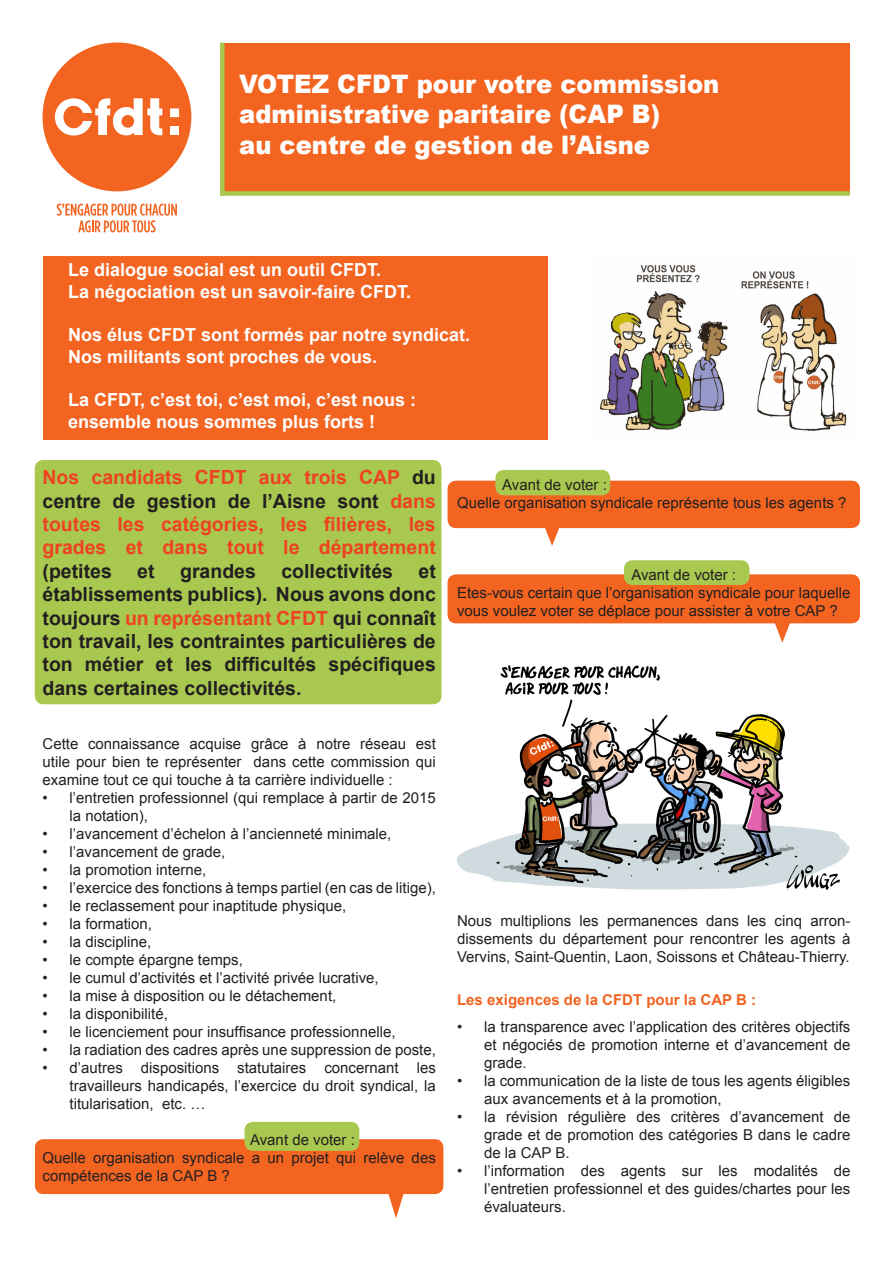
<style>
.page{position:relative;width:893px;height:1263px;background:#fff}
.page>*{position:absolute;margin:0;border:0;box-sizing:border-box;transform-origin:0 0}
.t1{font:900 25.5px "Arial";color:#fff;scale:.95 1}
.Style_de_paragraphe{font:700 19.5px/23.4px "Arial";color:#231f20;text-align:justify}
.Style_de_paragraphe-2{font:700 19.5px/23.4px "Arial";color:#ef4222;text-align:justify}
.Style_de_paragraphe-3{font:700 18px "Arial";color:#fff}
.Style_de_paragraphe-4{font:15px/18px "Arial";color:#231f20;text-align:justify}
.Style_de_paragraphe-5{font:700 15px "Arial";color:#f36421}
.s1{color:#231f20}
.s2{color:#ef4222}
</style>
<div class="page">
<div style="left:35px;top:460px;width:406px;height:244px;background:#a9c84f;border-radius:9px"></div>
<div style="left:448px;top:574px;width:412px;height:49px;background:#f36421;border-radius:9px"></div>
<svg style="left:774px;top:623px;width:17px;height:20px"></svg>
<div style="left:624px;top:560px;width:125px;height:25px;background:#a9c84f;border-radius:9px"></div>
<div style="left:448px;top:481px;width:412px;height:47px;background:#f36421;border-radius:9px"></div>
<svg style="left:544px;top:528px;width:16px;height:18px"></svg>
<div style="left:495px;top:470px;width:115px;height:25px;background:#a9c84f;border-radius:9px"></div>
<div style="left:35px;top:1139px;width:408px;height:55px;background:#f36421;border-radius:9px"></div>
<svg style="left:388px;top:1194px;width:16px;height:24px"></svg>
<div style="left:245px;top:1122px;width:114px;height:29px;background:#a9c84f;border-radius:9px"></div>
<div style="left:43px;top:43px;width:148px;height:148px;background:#f36421;border-radius:50%"></div>
<div style="left:170px;top:108px;width:9px;height:9px;background:#fff"></div>
<div style="left:170px;top:126px;width:9px;height:9px;background:#fff"></div>
<svg style="left:55px;top:98px;width:107px;height:38px"></svg>
<svg style="left:57px;top:204px;width:120px;height:28px"></svg>
<div style="left:222px;top:43px;width:628px;height:150px;background:#f36421"></div>
<div style="left:43px;top:256px;width:504px;height:183px;background:#f36421"></div>
<img style="left:600px;top:265px;width:247px;height:166px">
<div style="left:222px;top:191px;width:628px;height:5px;background:#a9c84f"></div>
<div style="left:220px;top:43px;width:5px;height:153px;background:#a9c84f"></div>
<img style="left:457px;top:665px;width:393px;height:226px">
<p class="t1" style="left:239px;top:65px;width:507px">VOTEZ CFDT pour votre commission</p>
<p class="t1" style="left:239px;top:96px;width:445px">administrative paritaire (CAP B)</p>
<p class="t1" style="left:239px;top:126px;width:434px">au centre de gestion de l’Aisne</p>
<p class="Style_de_paragraphe-3" style="left:68px;top:258px;width:315px">Le dialogue social est un outil CFDT.</p>
<p class="Style_de_paragraphe-3" style="left:68px;top:280px;width:345px">La négociation est un savoir-faire CFDT.</p>
<p class="Style_de_paragraphe-3" style="left:68px;top:323px;width:404px">Nos élus CFDT sont formés par notre syndicat.</p>
<p class="Style_de_paragraphe-3" style="left:68px;top:344px;width:311px">Nos militants sont proches de vous.</p>
<p class="Style_de_paragraphe-3" style="left:68px;top:388px;width:350px">La CFDT, c’est toi, c’est moi, c’est nous :</p>
<p class="Style_de_paragraphe-3" style="left:68px;top:409px;width:309px">ensemble nous sommes plus forts !</p>
<p class="Style_de_paragraphe-2" style="left:43px;top:466px;width:395px">Nos candidats CFDT aux trois CAP <span class="s1">du centre de gestion de l’Aisne sont</span> dans toutes les catégories, les filières, les grades et dans tout le département <span class="s1">(petites</span></p>
<p class="Style_de_paragraphe-4" style="left:502px;top:476px;width:106px">Avant de voter :</p>
<p class="Style_de_paragraphe-4" style="left:457px;top:494px;width:391px">Quelle organisation syndicale représente tous les agents ?</p>
<p class="Style_de_paragraphe" style="left:137px;top:560px;width:19px">et</p>
<p class="Style_de_paragraphe" style="left:180px;top:560px;width:77px">grandes</p>
<p class="Style_de_paragraphe" style="left:281px;top:560px;width:113px">collectivités</p>
<p class="Style_de_paragraphe" style="left:43px;top:560px;width:395px;text-indent:376px">et établissements publics). Nous avons donc toujours <span class="s2">un représentant CFDT</span> qui connaît ton travail, les contraintes particulières de ton métier et les difficultés spécifiques dans certaines collectivités.</p>
<p class="Style_de_paragraphe-4" style="left:631px;top:566px;width:106px">Avant de voter :</p>
<p class="Style_de_paragraphe-4" style="left:457px;top:584px;width:395px">Etes-vous certain que l’organisation syndicale pour laquelle vous voulez voter se déplace pour assister à votre CAP ?</p>
<p class="Style_de_paragraphe-4" style="left:43px;top:735px;width:395px">Cette connaissance acquise grâce à notre réseau est utile pour bien te représenter dans cette commission qui examine tout ce qui touche à ta carrière individuelle :</p>
<p class="Style_de_paragraphe-4" style="left:70px;top:789px;width:368px;text-indent:-27px">• l’entretien professionnel (qui remplace à partir de 2015 la notation),</p>
<p class="Style_de_paragraphe-4" style="left:43px;top:825px;width:350px">• l’avancement d’échelon à l’ancienneté minimale,</p>
<p class="Style_de_paragraphe-4" style="left:43px;top:843px;width:184px">• l’avancement de grade,</p>
<p class="Style_de_paragraphe-4" style="left:43px;top:861px;width:165px">• la promotion interne,</p>
<p class="Style_de_paragraphe-4" style="left:43px;top:879px;width:395px">• l’exercice des fonctions à temps partiel (en cas de litige),</p>
<p class="Style_de_paragraphe-4" style="left:43px;top:897px;width:305px">• le reclassement pour inaptitude physique,</p>
<p class="Style_de_paragraphe-4" style="left:43px;top:915px;width:111px">• la formation,</p>
<p class="Style_de_paragraphe-4" style="left:43px;top:933px;width:110px">• la discipline,</p>
<p class="Style_de_paragraphe-4" style="left:43px;top:951px;width:202px">• le compte épargne temps,</p>
<p class="Style_de_paragraphe-4" style="left:43px;top:969px;width:338px">• le cumul d’activités et l’activité privée lucrative,</p>
<p class="Style_de_paragraphe-4" style="left:43px;top:987px;width:295px">• la mise à disposition ou le détachement,</p>
<p class="Style_de_paragraphe-4" style="left:43px;top:1005px;width:127px">• la disponibilité,</p>
<p class="Style_de_paragraphe-4" style="left:43px;top:1023px;width:354px">• le licenciement pour insuffisance professionnelle,</p>
<p class="Style_de_paragraphe-4" style="left:43px;top:1041px;width:395px">• la radiation des cadres après une suppression de poste,</p>
<p class="Style_de_paragraphe-4" style="left:70px;top:1059px;width:368px;text-indent:-27px">• d’autres dispositions statutaires concernant les travailleurs handicapés, l’exercice du droit syndical, la titularisation, etc. …</p>
<p class="Style_de_paragraphe-4" style="left:250px;top:1131px;width:106px">Avant de voter :</p>
<p class="Style_de_paragraphe-4" style="left:43px;top:1149px;width:395px">Quelle organisation syndicale a un projet qui relève des compétences de la CAP B ?</p>
<p class="Style_de_paragraphe-4" style="left:457px;top:912px;width:395px">Nous multiplions les permanences dans les cinq arron&shy;dissements du département pour rencontrer les agents à Vervins, Saint-Quentin, Laon, Soissons et Château-Thierry.</p>
<p class="Style_de_paragraphe-5" style="left:457px;top:990px;width:300px">Les exigences de la CFDT pour la CAP B :</p>
<p class="Style_de_paragraphe-4" style="left:484px;top:1018px;width:368px;text-indent:-27px">• la transparence avec l’application des critères objectifs et négociés de promotion interne et d’avancement de grade.</p>
<p class="Style_de_paragraphe-4" style="left:484px;top:1072px;width:368px;text-indent:-27px">• la communication de la liste de tous les agents éligibles aux avancements et à la promotion,</p>
<p class="Style_de_paragraphe-4" style="left:484px;top:1108px;width:368px;text-indent:-27px">• la révision régulière des critères d’avancement de grade et de promotion des catégories B dans le cadre de la CAP B.</p>
<p class="Style_de_paragraphe-4" style="left:484px;top:1162px;width:368px;text-indent:-27px">• l’information des agents sur les modalités de l’entretien professionnel et des guides/chartes pour les évaluateurs.</p>
</div>
